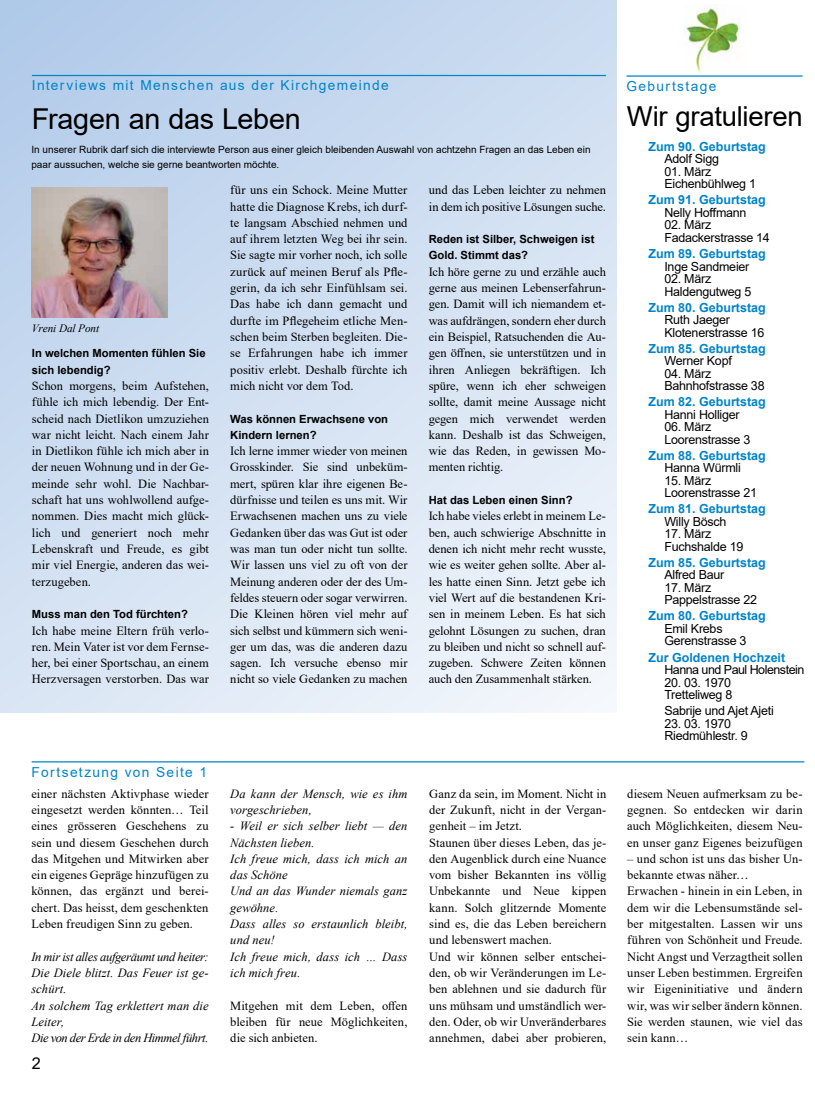
<style>
.page{position:relative;width:815px;height:1106px;background:#fff}
.page>*{position:absolute;margin:0;border:0;box-sizing:border-box;transform-origin:0 0}
.t1{font:28.75px "Arial";letter-spacing:-.01em;color:#000}
.t2{font:27.5px "Arial";letter-spacing:-.01em;color:#000}
.t3{font:16.25px "Arial";color:#000}
.t4{font:13.75px "Arial";letter-spacing:.1em;color:#0084c8}
.t5{font:12.5px/16.2px "Times New Roman";letter-spacing:.005em;color:#000;text-align:justify}
.t6{font:12.5px/12.5px "Arial";letter-spacing:-.02em;color:#000}
.t7{font:italic 12.5px/16.2px "Times New Roman";letter-spacing:.005em;color:#000}
.t8{font:700 12.5px "Arial";color:#0084c8}
.t9{font:12.5px "Arial";letter-spacing:-.04em;color:#000}
.t10{font:700 11.25px/16.2px "Arial";color:#000}
.t11{font:italic 11.25px "Times New Roman";letter-spacing:-.01em;color:#000}
.t12{font:10px/15px "Arial";color:#000}
</style>
<div class="page">
<svg style="left:0;top:0;width:617px;height:712px"></svg>
<img style="left:31px;top:187px;width:137px;height:131px">
<hr style="left:626px;top:75px;width:177px;height:2px;background:#0084c8">
<hr style="left:32px;top:761px;width:772px;height:1px;background:#0084c8">
<hr style="left:32px;top:75px;width:574px;height:1px;background:#0084c8">
<img style="left:685px;top:8px;width:55px;height:65px">
<p class="t4" style="left:32px;top:76px;width:358px">Interviews mit Menschen aus der Kirchgemeinde</p>
<h1 class="t1" style="left:32px;top:99px;width:270px">Fragen an das Leben</h1>
<p class="t12" style="left:31px;top:142px;width:561px">In unserer Rubrik darf sich die interviewte Person aus einer gleich bleibenden Auswahl von achtzehn Fragen an das Leben ein paar aussuchen, welche sie gerne beantworten möchte.</p>
<p class="t11" style="left:32px;top:320px;width:69px">Vreni Dal Pont</p>
<p class="t10" style="left:32px;top:345px;width:175px">In welchen Momenten fühlen Sie sich lebendig?</p>
<p class="t5" style="left:32px;top:377px;width:179px">Schon morgens, beim Aufstehen, fühle ich mich lebendig. Der Ent&shy;scheid nach Dietlikon umzuziehen war nicht leicht. Nach einem Jahr in Dietlikon fühle ich mich aber in der neuen Wohnung und in der Ge&shy;meinde sehr wohl. Die Nachbar&shy;schaft hat uns wohlwollend aufge&shy;nommen. Dies macht mich glück&shy;lich und generiert noch mehr Lebenskraft und Freude, es gibt mir viel Energie, anderen das wei&shy;terzugeben.</p>
<p class="t10" style="left:32px;top:606px;width:158px">Muss man den Tod fürchten?</p>
<p class="t5" style="left:32px;top:622px;width:179px">Ich habe meine Eltern früh verlo&shy;ren. Mein Vater ist vor dem Fernse&shy;her, bei einer Sportschau, an einem Herzversagen verstorben. Das war</p>
<p class="t5" style="left:230px;top:181px;width:179px">für uns ein Schock. Meine Mutter hatte die Diagnose Krebs, ich durf&shy;te langsam Abschied nehmen und auf ihrem letzten Weg bei ihr sein.<br>Sie sagte mir vorher noch, ich solle zurück auf meinen Beruf als Pfle&shy;gerin, da ich sehr Einfühlsam sei.<br>Das habe ich dann gemacht und durfte im Pflegeheim etliche Men&shy;schen beim Sterben begleiten. Die&shy;se Erfahrungen habe ich immer positiv erlebt. Deshalb fürchte ich mich nicht vor dem Tod.</p>
<p class="t10" style="left:230px;top:410px;width:159px">Was können Erwachsene von<br>Kindern lernen?</p>
<p class="t5" style="left:230px;top:442px;width:179px">Ich lerne immer wieder von meinen Grosskinder. Sie sind unbeküm&shy;mert, spüren klar ihre eigenen Be&shy;dürfnisse und teilen es uns mit. Wir Erwachsenen machen uns zu viele Gedanken über das was Gut ist oder was man tun oder nicht tun sollte.<br>Wir lassen uns viel zu oft von der Meinung anderen oder der des Um&shy;feldes steuern oder sogar verwirren.<br>Die Kleinen hören viel mehr auf sich selbst und kümmern sich weni&shy;ger um das, was die anderen dazu sagen. Ich versuche ebenso mir nicht so viele Gedanken zu machen</p>
<p class="t5" style="left:429px;top:181px;width:179px">und das Leben leichter zu nehmen in dem ich positive Lösungen suche.</p>
<p class="t10" style="left:429px;top:231px;width:167px">Reden ist Silber, Schweigen ist<br>Gold. Stimmt das?</p>
<p class="t5" style="left:429px;top:263px;width:179px">Ich höre gerne zu und erzähle auch gerne aus meinen Lebenserfahrun&shy;gen. Damit will ich niemandem et&shy;was aufdrängen, sondern eher durch ein Beispiel, Ratsuchenden die Au&shy;gen öffnen, sie unterstützen und in ihren Anliegen bekräftigen. Ich spüre, wenn ich eher schweigen sollte, damit meine Aussage nicht gegen mich verwendet werden kann. Deshalb ist das Schweigen, wie das Reden, in gewissen Mo&shy;menten richtig.</p>
<p class="t10" style="left:429px;top:492px;width:145px">Hat das Leben einen Sinn?</p>
<p class="t5" style="left:429px;top:507px;width:179px">Ich habe vieles erlebt in meinem Le&shy;ben, auch schwierige Abschnitte in denen ich nicht mehr recht wusste, wie es weiter gehen sollte. Aber al&shy;les hatte einen Sinn. Jetzt gebe ich viel Wert auf die bestandenen Kri&shy;sen in meinem Leben. Es hat sich gelohnt Lösungen zu suchen, dran zu bleiben und nicht so schnell auf&shy;zugeben. Schwere Zeiten können auch den Zusammenhalt stärken.</p>
<p class="t4" style="left:32px;top:762px;width:177px">Fortsetzung von Seite 1</p>
<p class="t5" style="left:31px;top:785px;width:179px">einer nächsten Aktivphase wieder eingesetzt werden könnten… Teil eines grösseren Geschehens zu sein und diesem Geschehen durch das Mitgehen und Mitwirken aber ein eigenes Gepräge hinzufügen zu können, das ergänzt und berei&shy;chert. Das heisst, dem geschenkten Leben freudigen Sinn zu geben.</p>
<p class="t7" style="left:31px;top:948px;width:179px">In mir ist alles aufgeräumt und heiter:<br>Die Diele blitzt. Das Feuer ist ge&shy;schürt.<br>An solchem Tag erklettert man die<br>Leiter,<br>Die von der Erde in den Himmel führt.</p>
<h3 class="t3" style="left:32px;top:1052px;width:11px">2</h3>
<p class="t7" style="left:230px;top:785px;width:179px">Da kann der Mensch, wie es ihm vorgeschrieben,</p>
<p class="t7" style="left:230px;top:817px;width:179px">- Weil er sich selber liebt — den<br>Nächsten lieben.<br>Ich freue mich, dass ich mich an das Schöne<br>Und an das Wunder niemals ganz gewöhne.<br>Dass alles so erstaunlich bleibt, und neu!<br>Ich freue mich, dass ich … Dass ich mich freu.</p>
<p class="t5" style="left:230px;top:996px;width:179px">Mitgehen mit dem Leben, offen bleiben für neue Möglichkeiten, die sich anbieten.</p>
<p class="t5" style="left:429px;top:785px;width:179px;text-align:left">Ganz da sein, im Moment. Nicht in der Zukunft, nicht in der Vergan&shy;genheit – im Jetzt.<br>Staunen über dieses Leben, das je&shy;den Augenblick durch eine Nuance vom bisher Bekannten ins völlig<br>Unbekannte und Neue kippen kann. Solch glitzernde Momente sind es, die das Leben bereichern und lebenswert machen.<br>Und wir können selber entschei&shy;den, ob wir Veränderungen im Le&shy;ben ablehnen und sie dadurch für uns mühsam und umständlich wer&shy;den. Oder, ob wir Unveränderbares annehmen, dabei aber probieren,</p>
<p class="t4" style="left:626px;top:77px;width:91px">Geburtstage</p>
<h2 class="t2" style="left:627px;top:97px;width:177px">Wir gratulieren</h2>
<p class="t8" style="left:648px;top:138px;width:119px">Zum 90. Geburtstag</p>
<p class="t6" style="left:664px;top:153px;width:56px">Adolf Sigg</p>
<p class="t6" style="left:664px;top:165px;width:93px">01. März<br>Eichenbühlweg 1</p>
<p class="t8" style="left:648px;top:191px;width:119px">Zum 91. Geburtstag</p>
<p class="t6" style="left:664px;top:206px;width:84px">Nelly Hoffmann</p>
<p class="t6" style="left:664px;top:219px;width:107px">02. März<br>Fadackerstrasse 14</p>
<p class="t8" style="left:648px;top:245px;width:119px">Zum 89. Geburtstag</p>
<p class="t6" style="left:664px;top:260px;width:86px">Inge Sandmeier</p>
<p class="t6" style="left:664px;top:272px;width:89px">02. März<br>Haldengutweg 5</p>
<p class="t8" style="left:648px;top:298px;width:119px">Zum 80. Geburtstag</p>
<p class="t6" style="left:664px;top:313px;width:101px">Ruth Jaeger<br>Klotenerstrasse 16</p>
<p class="t8" style="left:648px;top:339px;width:119px">Zum 85. Geburtstag</p>
<p class="t6" style="left:664px;top:354px;width:69px">Werner Kopf</p>
<p class="t6" style="left:664px;top:367px;width:102px">04. März<br>Bahnhofstrasse 38</p>
<p class="t8" style="left:648px;top:393px;width:119px">Zum 82. Geburtstag</p>
<p class="t6" style="left:664px;top:408px;width:77px">Hanni Holliger</p>
<p class="t6" style="left:664px;top:420px;width:88px">06. März<br>Loorenstrasse 3</p>
<p class="t8" style="left:648px;top:446px;width:119px">Zum 88. Geburtstag</p>
<p class="t6" style="left:664px;top:461px;width:78px">Hanna Würmli</p>
<p class="t6" style="left:664px;top:474px;width:94px">15. März<br>Loorenstrasse 21</p>
<p class="t8" style="left:648px;top:500px;width:119px">Zum 81. Geburtstag</p>
<p class="t6" style="left:664px;top:515px;width:64px">Willy Bösch</p>
<p class="t6" style="left:664px;top:527px;width:80px">17. März<br>Fuchshalde 19</p>
<p class="t8" style="left:648px;top:553px;width:119px">Zum 85. Geburtstag</p>
<p class="t6" style="left:664px;top:568px;width:62px">Alfred Baur</p>
<p class="t6" style="left:664px;top:581px;width:94px">17. März<br>Pappelstrasse 22</p>
<p class="t8" style="left:648px;top:607px;width:119px">Zum 80. Geburtstag</p>
<p class="t6" style="left:664px;top:622px;width:84px">Emil Krebs<br>Gerenstrasse 3</p>
<p class="t8" style="left:648px;top:648px;width:138px">Zur Goldenen Hochzeit</p>
<p class="t9" style="left:664px;top:661px;width:141px">Hanna und Paul Holenstein</p>
<p class="t6" style="left:664px;top:676px;width:70px">20. 03. 1970<br>Tretteliweg 8</p>
<p class="t6" style="left:664px;top:704px;width:111px">Sabrije und Ajet Ajeti</p>
<p class="t6" style="left:664px;top:717px;width:85px">23. 03. 1970<br>Riedmühlestr. 9</p>
<p class="t5" style="left:627px;top:785px;width:177px">diesem Neuen aufmerksam zu be&shy;gegnen. So entdecken wir darin auch Möglichkeiten, diesem Neu&shy;en unser ganz Eigenes beizufügen</p>
<p class="t5" style="left:627px;top:850px;width:177px;text-align:left">– und schon ist uns das bisher Un&shy;bekannte etwas näher…<br>Erwachen - hinein in ein Leben, in dem wir die Lebensumstände sel&shy;ber mitgestalten. Lassen wir uns führen von Schönheit und Freude.<br>Nicht Angst und Verzagtheit sollen unser Leben bestimmen. Ergreifen wir Eigeninitiative und ändern wir, was wir selber ändern können.<br>Sie werden staunen, wie viel das sein kann…</p>
</div>
